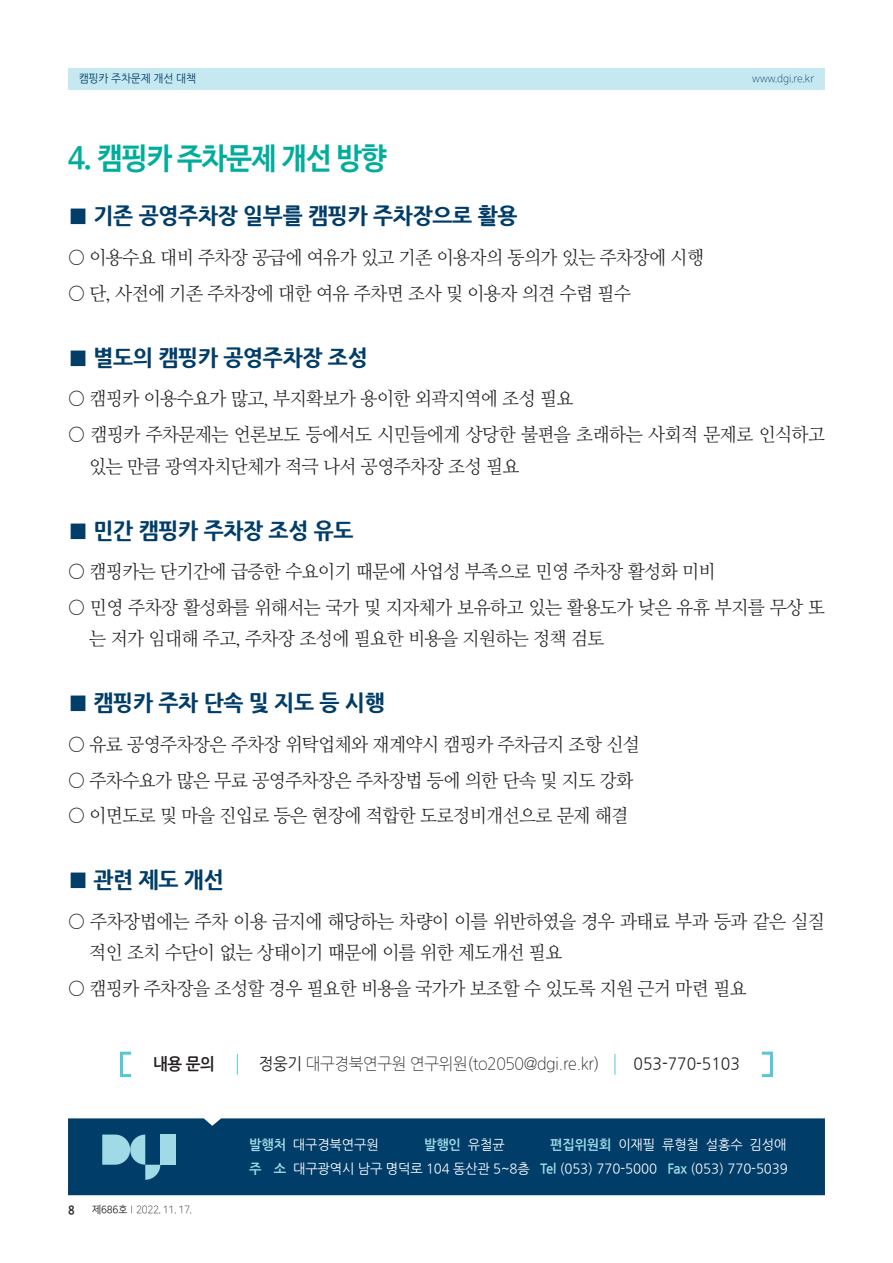
<style>
.page{position:relative;width:893px;height:1263px;background:#fff}
.page>*{position:absolute;margin:0;border:0;box-sizing:border-box;transform-origin:0 0}
.t1{font:30px "Nanum Barun Gothic OTF Bold";letter-spacing:-.025em;color:#00ad9b;scale:.95 1}
.t2{font:800 22.5px "Nanum Gothic";letter-spacing:-.015em;color:#003d69;scale:.95 1}
.t3{font:18.75px/31.5px "Nanum Myeongjo OTF";letter-spacing:-.025em;color:#231f20;scale:.95 1}
.t4{font:16.5px "Nanum Gothic OTF Light";letter-spacing:-.025em;color:#231f20;scale:.95 1}
.t5{font:16.5px "Nanum Gothic OTF";color:#231f20;scale:.95 1}
.t6{font:16.5px "Nanum Gothic OTF Bold";color:#231f20;scale:.95 1}
.t7{font:13.5px/24px "Nanum Gothic OTF";letter-spacing:-.015em;color:#fff;text-align:right}
.t8{font:13.5px "Nanum Gothic OTF Bold";color:#a0dae6}
.t9{font:12px "Nanum Gothic OTF Bold";color:#231f20;scale:.9 1}
.t10{font:11.25px "Nanum Gothic OTF";letter-spacing:-.015em;color:#003d69;scale:.95 1}
.t11{font:10.5px "Nanum Square OTFL";letter-spacing:-.02em;color:#231f20;scale:.95 1}
.t12{font:10.5px "Nanum Square OTFL";color:#003d69}
.s1{font-family:"Nanum Gothic OTF"}
.s2{font-family:"Nanum Square OTFR"}
.s3{font-family:"Nanum Gothic OTF Bold";color:#a0dae6}
.s4{font-family:"Nanum Gothic OTF";color:#fff}
</style>
<div class="page">
<div style="left:68px;top:68px;width:757px;height:21px;background:#c6e8f1"></div>
<svg style="left:237px;top:1054px;width:1px;height:21px"></svg>
<svg style="left:615px;top:1054px;width:1px;height:21px"></svg>
<div style="left:120px;top:1052px;width:13px;height:25px;border:3px solid #54c7d9"></div>
<div style="left:760px;top:1052px;width:13px;height:25px;border:3px solid #54c7d9"></div>
<div style="left:68px;top:1118px;width:757px;height:77px;background:#003d69"></div>
<div style="left:160px;top:1134px;width:15px;height:31px;background:#a0dae6"></div>
<svg style="left:102px;top:1134px;width:58px;height:46px;background:#4c88a4"></svg>
<p class="t10" style="left:79px;top:72px;width:125px">캠핑카 주차문제 개선 대책</p>
<h1 class="t1" style="left:68px;top:143px;width:337px">4. 캠핑카 주차문제 개선 방향</h1>
<p class="t2" style="left:68px;top:204px;width:475px">■ 기존 공영주차장 일부를 캠핑카 주차장으로 활용</p>
<p class="t3" style="left:68px;top:242px;width:671px">○ 이용수요 대비 주차장 공급에 여유가 있고 기존 이용자의 동의가 있는 주차장에 시행</p>
<p class="t3" style="left:68px;top:277px;width:594px">○ 단, 사전에 기존 주차장에 대한 여유 주차면 조사 및 이용자 의견 수렴 필수</p>
<p class="t12" style="left:752px;top:73px;width:64px">www.dgi.re.kr</p>
<p class="t2" style="left:68px;top:345px;width:317px">■ 별도의 캠핑카 공영주차장 조성</p>
<p class="t3" style="left:68px;top:383px;width:533px">○ 캠핑카 이용수요가 많고, 부지확보가 용이한 외곽지역에 조성 필요</p>
<p class="t3" style="left:89px;top:419px;width:776px;text-indent:-21px">○ 캠핑카 주차문제는 언론보도 등에서도 시민들에게 상당한 불편을 초래하는 사회적 문제로 인식하고 있는 만큼 광역자치단체가 적극 나서 공영주차장 조성 필요</p>
<p class="t2" style="left:68px;top:518px;width:302px">■ 민간 캠핑카 주차장 조성 유도</p>
<p class="t3" style="left:68px;top:556px;width:683px">○ 캠핑카는 단기간에 급증한 수요이기 때문에 사업성 부족으로 민영 주차장 활성화 미비</p>
<p class="t3" style="left:89px;top:591px;width:776px;text-indent:-21px">○ 민영 주차장 활성화를 위해서는 국가 및 지자체가 보유하고 있는 활용도가 낮은 유휴 부지를 무상 또 는 저가 임대해 주고, 주차장 조성에 필요한 비용을 지원하는 정책 검토</p>
<p class="t2" style="left:68px;top:691px;width:335px">■ 캠핑카 주차 단속 및 지도 등 시행</p>
<p class="t3" style="left:68px;top:728px;width:603px">○ 유료 공영주차장은 주차장 위탁업체와 재계약시 캠핑카 주차금지 조항 신설</p>
<p class="t3" style="left:68px;top:764px;width:596px">○ 주차수요가 많은 무료 공영주차장은 주차장법 등에 의한 단속 및 지도 강화</p>
<p class="t3" style="left:68px;top:800px;width:591px">○ 이면도로 및 마을 진입로 등은 현장에 적합한 도로정비개선으로 문제 해결</p>
<p class="t2" style="left:68px;top:868px;width:165px">■ 관련 제도 개선</p>
<p class="t3" style="left:89px;top:905px;width:776px;text-indent:-21px">○ 주차장법에는 주차 이용 금지에 해당하는 차량이 이를 위반하였을 경우 과태료 부과 등과 같은 실질 적인 조치 수단이 없는 상태이기 때문에 이를 위한 제도개선 필요</p>
<p class="t3" style="left:68px;top:973px;width:716px">○ 캠핑카 주차장을 조성할 경우 필요한 비용을 국가가 보조할 수 있도록 지원 근거 마련 필요</p>
<p class="t6" style="left:153px;top:1055px;width:67px">내용 문의</p>
<p class="t4" style="left:259px;top:1056px;width:360px"><span class="s1">정웅기</span> 대구경북연구원 연구위원(to2050@dgi.re.kr)</p>
<p class="t5" style="left:634px;top:1054px;width:113px">053-770-5103</p>
<p class="t9" style="left:68px;top:1204px;width:9px">8</p>
<p class="t11" style="left:92px;top:1204px;width:106px"><span class="s2">제686호</span>Ⅰ2022. 11. 17.</p>
<p class="t7" style="left:249px;top:1132px;width:540px"><span class="s3">편집위원회</span> 이재필 류형철 설홍수 김성애<br><span class="s3">주 소</span> 대구광역시 남구 명덕로 104 동산관 5~8층 <span class="s3">Tel</span> (053) 770-5000 <span class="s3">Fax</span> (053) 770-5039</p>
<p class="t7" style="left:249px;top:1132px;width:131px"><span class="s3">발행처</span> 대구경북연구원</p>
<p class="t8" style="left:424px;top:1137px;width:82px">발행인 <span class="s4">유철균</span></p>
</div>
